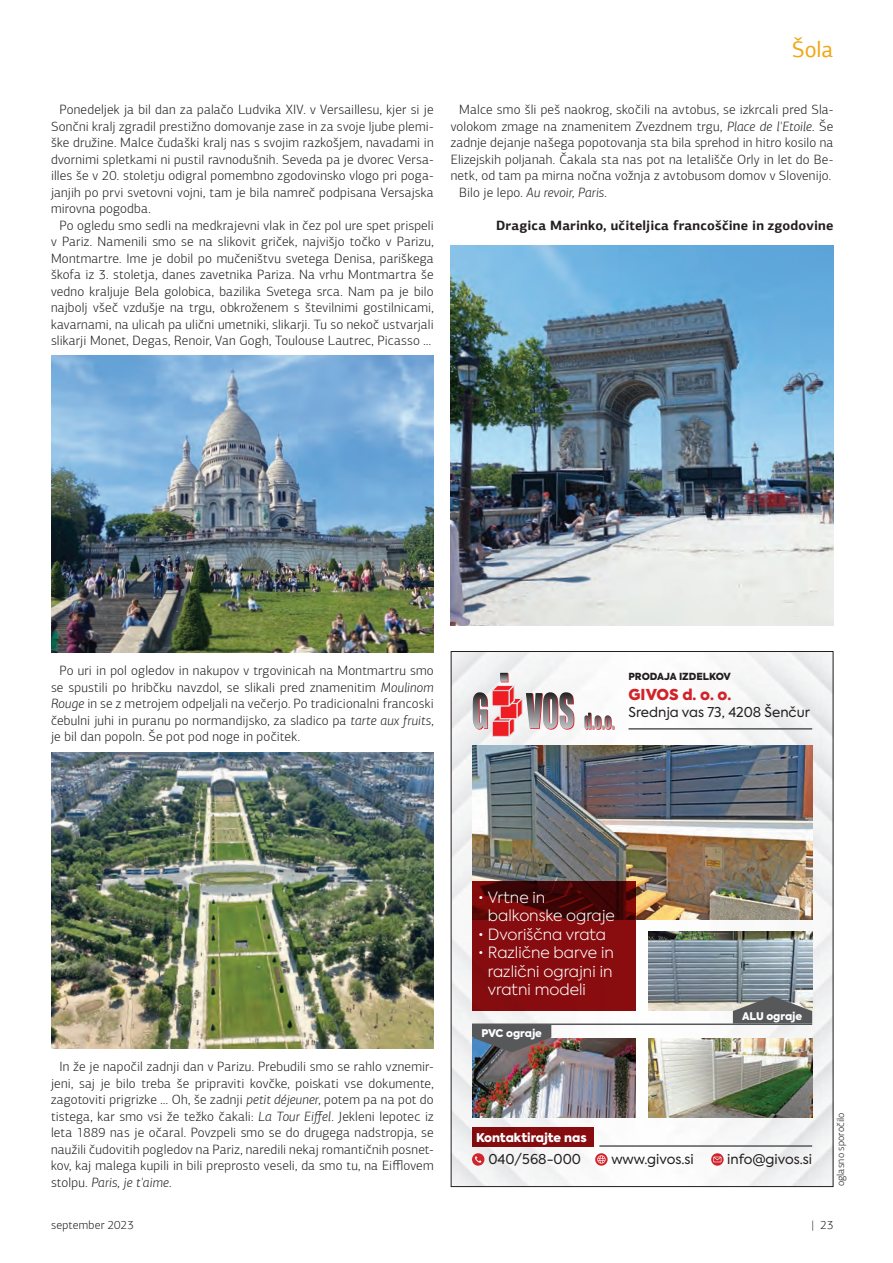
<style>
.page{position:relative;width:893px;height:1263px;background:#fff}
.page>*{position:absolute;margin:0;border:0;box-sizing:border-box;transform-origin:0 0}
.t1{font:22.5px "PF Agora Sans Pro";color:#efa715}
.t2{font:300 15.45px/18.6px "Axiforma";color:#fff}
.t3{font:900 15px "Axiforma";letter-spacing:-.005em;color:#d1232a}
.t4{font:300 13.5px/16.5px "PF Agora Sans Pro";letter-spacing:.01em;color:#231f20;text-align:justify}
.t5{font:13.5px "Axiforma";color:#231f20}
.t6{font:700 13.5px "PF Agora Sans Pro";letter-spacing:.01em;color:#231f20}
.t7{font:italic 300 13.5px "PF Agora Sans Pro";letter-spacing:.005em;color:#231f20}
.t8{font:300 12px "PF Agora Sans Pro";letter-spacing:.02em;color:#231f20}
.t9{font:900 12px "Axiforma";color:#fff}
.t10{font:900 10.5px "Axiforma";color:#fff}
.t11{font:300 10.5px "PF Agora Sans Pro";letter-spacing:.01em;color:#231f20}
.t12{font:900 9.75px "Axiforma";color:#231f20}
.s1{font-style:italic}
.s2{font-style:normal}
</style>
<div class="page">
<img style="left:51px;top:356px;width:383px;height:297px">
<img style="left:51px;top:753px;width:383px;height:295px">
<img style="left:451px;top:245px;width:382px;height:381px">
<img style="left:453px;top:653px;width:378px;height:532px">
<svg style="left:584px;top:713px;width:30px;height:17px"></svg>
<svg style="left:473px;top:673px;width:101px;height:64px"></svg>
<hr style="left:628px;top:728px;width:184px;height:2px;background:#57585a">
<svg style="left:711px;top:1153px;width:13px;height:13px"></svg>
<svg style="left:595px;top:1153px;width:13px;height:13px"></svg>
<svg style="left:472px;top:1153px;width:12px;height:13px"></svg>
<img style="left:472px;top:745px;width:340px;height:174px">
<img style="left:648px;top:1038px;width:164px;height:79px">
<img style="left:648px;top:931px;width:164px;height:79px">
<img style="left:472px;top:1038px;width:164px;height:79px">
<hr style="left:472px;top:1023px;width:340px;height:2px;background:#57585a">
<svg style="left:472px;top:881px;width:164px;height:129px;background:#760a0c"></svg>
<svg style="left:733px;top:996px;width:79px;height:27px;background:#6e7071"></svg>
<svg style="left:472px;top:1025px;width:79px;height:27px;background:#5b5b61"></svg>
<hr style="left:599px;top:1145px;width:213px;height:2px;background:#57585a">
<div style="left:472px;top:1127px;width:122px;height:20px;background:#8b0d10"></div>
<h1 class="t1" style="left:792px;top:35px;width:43px">Šola</h1>
<p class="t4" style="left:51px;top:102px;width:384px;text-indent:9px">Ponedeljek ja bil dan za palačo Ludvika XIV. v Versaillesu, kjer si je Sončni kralj zgradil prestižno domovanje zase in za svoje ljube plemi&shy;ške družine. Malce čudaški kralj nas s svojim razkošjem, navadami in dvornimi spletkami ni pustil ravnodušnih. Seveda pa je dvorec Versa&shy;illes še v 20. stoletju odigral pomembno zgodovinsko vlogo pri poga&shy;janjih po prvi svetovni vojni, tam je bila namreč podpisana Versajska mirovna pogodba.</p>
<p class="t4" style="left:51px;top:217px;width:384px;text-indent:9px">Po ogledu smo sedli na medkrajevni vlak in čez pol ure spet prispeli v Pariz. Namenili smo se na slikovit griček, najvišjo točko v Parizu, Montmartre. Ime je dobil po mučeništvu svetega Denisa, pariškega škofa iz 3. stoletja, danes zavetnika Pariza. Na vrhu Montmartra še vedno kraljuje Bela golobica, bazilika Svetega srca. Nam pa je bilo najbolj všeč vzdušje na trgu, obkroženem s številnimi gostilnicami, kavarnami, na ulicah pa ulični umetniki, slikarji. Tu so nekoč ustvarjali slikarji Monet, Degas, Renoir, Van Gogh, Toulouse Lautrec, Picasso …</p>
<p class="t4" style="left:459px;top:102px;width:376px">Malce smo šli peš naokrog, skočili na avtobus, se izkrcali pred Sla-</p>
<p class="t4" style="left:451px;top:118px;width:384px">volokom zmage na znamenitem Zvezdnem trgu, <span class="s1">Place de l'Etoile</span>. Še</p>
<p class="t4" style="left:451px;top:135px;width:384px">zadnje dejanje našega popotovanja sta bila sprehod in hitro kosilo na</p>
<p class="t4" style="left:451px;top:151px;width:384px">Elizejskih poljanah. Čakala sta nas pot na letališče Orly in let do Be-</p>
<p class="t4" style="left:451px;top:168px;width:382px">netk, od tam pa mirna nočna vožnja z avtobusom domov v Slovenijo.</p>
<p class="t7" style="left:459px;top:184px;width:149px"><span class="s2">Bilo je lepo.</span> Au revoir, Paris.</p>
<p class="t6" style="left:496px;top:217px;width:339px">Dragica Marinko, učiteljica francoščine in zgodovine</p>
<p class="t4" style="left:51px;top:663px;width:384px;text-indent:9px">Po uri in pol ogledov in nakupov v trgovinicah na Montmartru smo se spustili po hribčku navzdol, se slikali pred znamenitim <span class="s1">Moulinom Rouge</span> in se z metrojem odpeljali na večerjo. Po tradicionalni francoski čebulni juhi in puranu po normandijsko, za sladico pa <span class="s1">tarte aux fruits</span>, je bil dan popoln. Še pot pod noge in počitek.</p>
<p class="t12" style="left:628px;top:670px;width:104px">PRODAJA IZDELKOV</p>
<p class="t3" style="left:628px;top:684px;width:104px">GIVOS d. o. o.</p>
<p class="t5" style="left:628px;top:703px;width:183px">Srednja vas 73, 4208 Šenčur</p>
<p class="t4" style="left:51px;top:1059px;width:384px;text-indent:8px">In že je napočil zadnji dan v Parizu. Prebudili smo se rahlo vznemir&shy;jeni, saj je bilo treba še pripraviti kovčke, poiskati vse dokumente, zagotoviti prigrizke … Oh, še zadnji <span class="s1">petit déjeuner</span>, potem pa na pot do tistega, kar smo vsi že težko čakali: <span class="s1">La Tour Eiffel</span>. Jekleni lepotec iz leta 1889 nas je očaral. Povzpeli smo se do drugega nadstropja, se naužili čudovitih pogledov na Pariz, naredili nekaj romantičnih posnet&shy;kov, kaj malega kupili in bili preprosto veseli, da smo tu, na Eifflovem stolpu. <span class="s1">Paris, je t'aime</span>.</p>
<p class="t2" style="left:488px;top:888px;width:128px;text-indent:-10px">• Vrtne in balkonske ograje</p>
<p class="t2" style="left:478px;top:925px;width:129px">• Dvoriščna vrata</p>
<p class="t2" style="left:488px;top:943px;width:127px;text-align:justify;text-indent:-10px">• Različne barve in različni ograjni in vratni modeli</p>
<p class="t10" style="left:481px;top:1026px;width:62px">PVC ograje</p>
<p class="t10" style="left:742px;top:1009px;width:62px">ALU ograje</p>
<p class="t9" style="left:476px;top:1129px;width:112px">Kontaktirajte nas</p>
<p class="t5" style="left:488px;top:1151px;width:94px">040/568-000</p>
<p class="t5" style="left:611px;top:1151px;width:84px">www.givos.si</p>
<p class="t5" style="left:727px;top:1151px;width:86px">info@givos.si</p>
<p class="t11" style="left:834px;top:1186px;width:76px;rotate:-90deg">oglasno sporočilo</p>
<p class="t8" style="left:51px;top:1218px;width:84px">september 2023</p>
<p class="t8" style="left:811px;top:1218px;width:24px">| 23</p>
</div>
